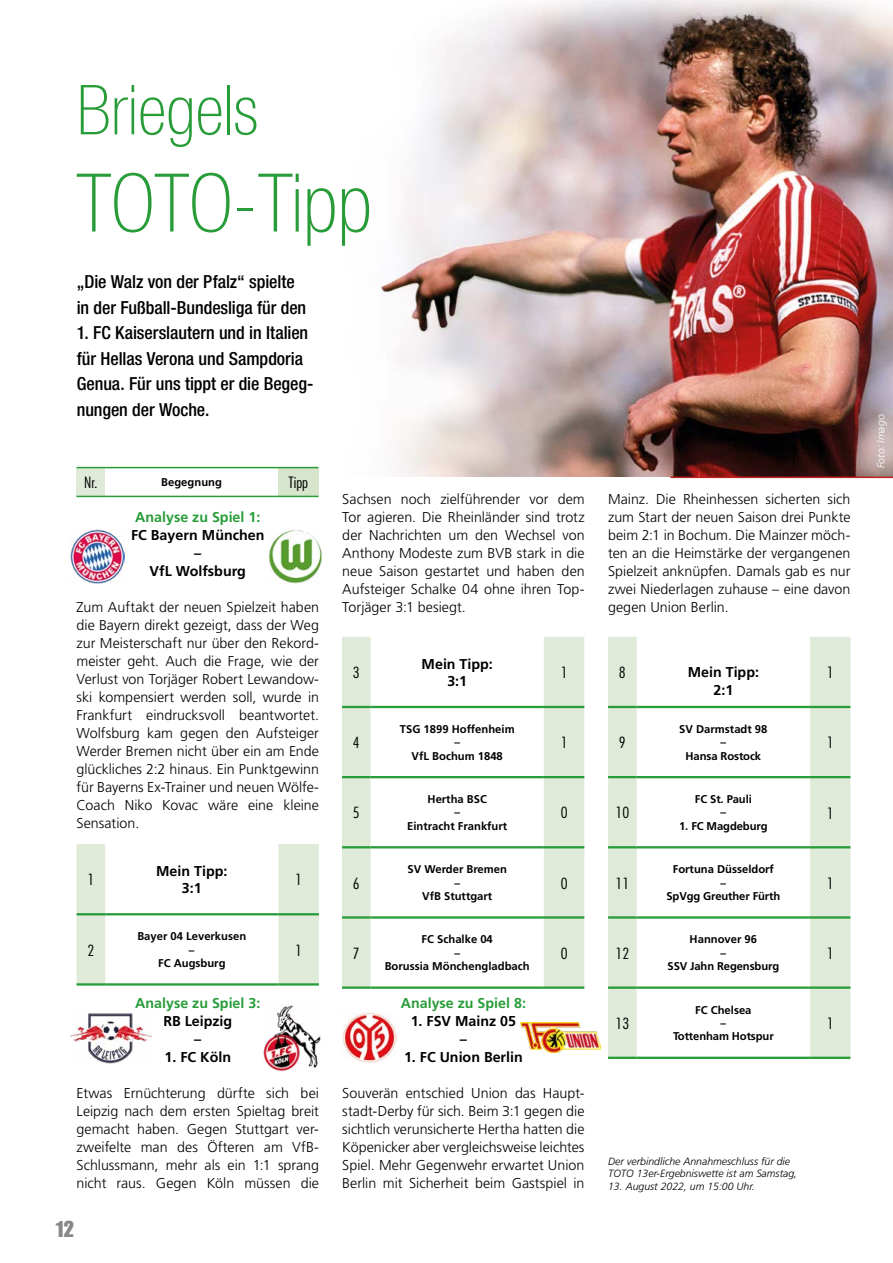
<style>
.page{position:relative;width:893px;height:1263px;background:#fff}
.page>*{position:absolute;margin:0;border:0;box-sizing:border-box;transform-origin:0 0}
.t1{font:100 condensed 81px "Helvetica Neue LT Std";color:#289c38}
.t2{font:100 condensed 69px "Helvetica Neue LT Std";color:#289c38}
.t3{font:22.5px "Impact LT Std";color:#878787}
.t4{font:500 condensed 18px/25.5px "Helvetica Neue LT Std";letter-spacing:-.005em;color:#000}
.t5{font:300 condensed 15.3px "Futura Std";color:#000;scale:1.1 1}
.t6{font:300 condensed 15px "Futura Std";color:#000;scale:1.1 1}
.t7{font:300 14.25px/18px "Frutiger LT Std";color:#000;text-align:justify}
.t8{font:700 14.25px/18px "Frutiger LT Std";color:#000;text-align:center}
.t9{font:700 14.25px "Frutiger LT Std";color:#289c38}
.t10{font:700 11.25px/13.4px "Frutiger LT Std";color:#000;text-align:center}
.t11{font:italic 300 10.5px/12.6px "Frutiger LT Std";color:#000}
.t12{font:italic 300 10.5px "Frutiger LT Std";color:#fff}
</style>
<div class="page">
<img style="left:237px;top:0;width:656px;height:477px">
<hr style="left:670px;top:477px;width:223px;height:1px;background:#bc2222">
<div style="left:77px;top:468px;width:28px;height:28px;background:#dfebd8"></div>
<div style="left:278px;top:468px;width:40px;height:28px;background:#d7e5cd"></div>
<svg style="left:77px;top:467px;width:28px;height:1px"></svg>
<svg style="left:77px;top:496px;width:28px;height:1px"></svg>
<hr style="left:105px;top:467px;width:173px;height:1px;background:#289c38">
<hr style="left:105px;top:496px;width:173px;height:1px;background:#289c38">
<hr style="left:278px;top:467px;width:40px;height:1px;background:#289c38">
<hr style="left:278px;top:496px;width:40px;height:1px;background:#289c38">
<svg style="left:342px;top:637px;width:242px;height:349px"></svg>
<hr style="left:544px;top:776px;width:40px;height:2px;background:#289c38">
<hr style="left:371px;top:706px;width:173px;height:2px;background:#289c38">
<hr style="left:342px;top:776px;width:29px;height:2px;background:#289c38">
<hr style="left:371px;top:776px;width:173px;height:2px;background:#289c38">
<hr style="left:342px;top:846px;width:29px;height:2px;background:#289c38">
<hr style="left:371px;top:846px;width:173px;height:2px;background:#289c38">
<hr style="left:544px;top:846px;width:40px;height:2px;background:#289c38">
<hr style="left:342px;top:916px;width:29px;height:3px;background:#289c38">
<hr style="left:371px;top:916px;width:173px;height:3px;background:#289c38">
<hr style="left:544px;top:916px;width:40px;height:3px;background:#289c38">
<hr style="left:342px;top:986px;width:29px;height:3px;background:#289c38">
<hr style="left:371px;top:986px;width:173px;height:3px;background:#289c38">
<hr style="left:544px;top:986px;width:40px;height:3px;background:#289c38">
<hr style="left:342px;top:706px;width:29px;height:2px;background:#289c38">
<hr style="left:544px;top:706px;width:40px;height:2px;background:#289c38">
<svg style="left:77px;top:844px;width:242px;height:139px"></svg>
<hr style="left:278px;top:983px;width:41px;height:2px;background:#289c38">
<hr style="left:105px;top:913px;width:173px;height:2px;background:#289c38">
<hr style="left:77px;top:983px;width:28px;height:2px;background:#289c38">
<hr style="left:105px;top:983px;width:173px;height:2px;background:#289c38">
<hr style="left:77px;top:913px;width:28px;height:2px;background:#289c38">
<hr style="left:278px;top:913px;width:41px;height:2px;background:#289c38">
<svg style="left:608px;top:637px;width:242px;height:420px"></svg>
<hr style="left:608px;top:706px;width:29px;height:2px;background:#289c38">
<hr style="left:637px;top:706px;width:173px;height:2px;background:#289c38">
<hr style="left:608px;top:776px;width:29px;height:2px;background:#289c38">
<hr style="left:637px;top:776px;width:173px;height:2px;background:#289c38">
<hr style="left:608px;top:846px;width:29px;height:2px;background:#289c38">
<hr style="left:608px;top:916px;width:29px;height:3px;background:#289c38">
<hr style="left:608px;top:986px;width:29px;height:3px;background:#289c38">
<hr style="left:637px;top:846px;width:173px;height:2px;background:#289c38">
<hr style="left:637px;top:916px;width:173px;height:3px;background:#289c38">
<hr style="left:637px;top:986px;width:173px;height:3px;background:#289c38">
<hr style="left:810px;top:706px;width:40px;height:2px;background:#289c38">
<hr style="left:810px;top:776px;width:40px;height:2px;background:#289c38">
<hr style="left:810px;top:846px;width:40px;height:2px;background:#289c38">
<hr style="left:810px;top:916px;width:40px;height:3px;background:#289c38">
<hr style="left:810px;top:986px;width:40px;height:3px;background:#289c38">
<hr style="left:608px;top:1057px;width:29px;height:2px;background:#289c38">
<hr style="left:637px;top:1057px;width:173px;height:2px;background:#289c38">
<hr style="left:810px;top:1057px;width:40px;height:2px;background:#289c38">
<img style="left:70px;top:530px;width:54px;height:54px">
<img style="left:268px;top:530px;width:54px;height:54px">
<img style="left:70px;top:1013px;width:82px;height:51px">
<img style="left:263px;top:1004px;width:58px;height:67px">
<img style="left:342px;top:1012px;width:54px;height:51px">
<img style="left:521px;top:1023px;width:79px;height:29px">
<h2 class="t2" style="left:77px;top:71px;width:183px">Briegels</h2>
<h1 class="t1" style="left:77px;top:158px;width:297px">TOTO-Tipp</h1>
<p class="t4" style="left:77px;top:269px;width:231px">„Die Walz von der Pfalz“ spielte in der Fußball-Bundesliga für den</p>
<p class="t4" style="left:77px;top:320px;width:238px">1. FC Kaiserslautern und in Italien für Hellas Verona und Sampdoria<br>Genua. Für uns tippt er die Begeg&shy;nungen der Woche.</p>
<p class="t5" style="left:84px;top:474px;width:14px">Nr.</p>
<p class="t10" style="left:161px;top:476px;width:62px">Begegnung</p>
<p class="t5" style="left:289px;top:474px;width:19px">Tipp</p>
<p class="t9" style="left:135px;top:509px;width:127px">Analyse zu Spiel 1:</p>
<p class="t8" style="left:131px;top:526px;width:135px">FC Bayern München –<br>VfL Wolfsburg</p>
<p class="t7" style="left:77px;top:598px;width:244px">Zum Auftakt der neuen Spielzeit haben die Bayern direkt gezeigt, dass der Weg zur Meisterschaft nur über den Rekord&shy;meister geht. Auch die Frage, wie der Verlust von Torjäger Robert Lewandow&shy;ski kompensiert werden soll, wurde in Frankfurt eindrucksvoll beantwortet.<br>Wolfsburg kam gegen den Aufsteiger Werder Bremen nicht über ein am Ende glückliches 2:2 hinaus. Ein Punktgewinn für Bayerns Ex-Trainer und neuen Wölfe-Coach Niko Kovac wäre eine kleine Sensation.</p>
<p class="t6" style="left:87px;top:871px;width:8px">1</p>
<p class="t8" style="left:156px;top:862px;width:73px;line-height:17.2px">Mein Tipp:<br>3:1</p>
<p class="t6" style="left:295px;top:871px;width:8px">1</p>
<p class="t6" style="left:87px;top:941px;width:8px">2</p>
<p class="t10" style="left:137px;top:930px;width:110px">Bayer 04 Leverkusen –<br>FC Augsburg</p>
<p class="t6" style="left:295px;top:941px;width:8px">1</p>
<p class="t9" style="left:135px;top:995px;width:127px">Analyse zu Spiel 3:</p>
<p class="t8" style="left:163px;top:1012px;width:70px">RB Leipzig –</p>
<p class="t8" style="left:165px;top:1048px;width:68px">1. FC Köln</p>
<p class="t7" style="left:77px;top:1084px;width:244px">Etwas Ernüchterung dürfte sich bei Leipzig nach dem ersten Spieltag breit gemacht haben. Gegen Stuttgart ver&shy;zweifelte man des Öfteren am VfB-Schlussmann, mehr als ein 1:1 sprang nicht raus. Gegen Köln müssen die</p>
<h3 class="t3" style="left:55px;top:1216px;width:21px">12</h3>
<p class="t7" style="left:342px;top:490px;width:244px">Sachsen noch zielführender vor dem Tor agieren. Die Rheinländer sind trotz der Nachrichten um den Wechsel von Anthony Modeste zum BVB stark in die neue Saison gestartet und haben den Aufsteiger Schalke 04 ohne ihren Top-Torjäger 3:1 besiegt.</p>
<p class="t6" style="left:353px;top:664px;width:8px">3</p>
<p class="t8" style="left:422px;top:655px;width:73px;line-height:17.2px">Mein Tipp:<br>3:1</p>
<p class="t6" style="left:561px;top:664px;width:8px">1</p>
<p class="t6" style="left:353px;top:734px;width:8px">4</p>
<p class="t10" style="left:400px;top:722px;width:116px">TSG 1899 Hoffenheim –<br>VfL Bochum 1848</p>
<p class="t6" style="left:561px;top:734px;width:8px">1</p>
<p class="t6" style="left:353px;top:804px;width:8px">5</p>
<p class="t10" style="left:407px;top:793px;width:102px">Hertha BSC<br>–<br>Eintracht Frankfurt</p>
<p class="t6" style="left:561px;top:804px;width:8px">0</p>
<p class="t6" style="left:353px;top:874px;width:8px">6</p>
<p class="t10" style="left:408px;top:863px;width:101px">SV Werder Bremen –<br>VfB Stuttgart</p>
<p class="t6" style="left:561px;top:874px;width:8px">0</p>
<p class="t6" style="left:353px;top:944px;width:8px">7</p>
<p class="t10" style="left:385px;top:933px;width:146px">FC Schalke 04<br>–<br>Borussia Mönchengladbach</p>
<p class="t6" style="left:561px;top:944px;width:8px">0</p>
<p class="t9" style="left:401px;top:995px;width:127px">Analyse zu Spiel 8:</p>
<p class="t8" style="left:411px;top:1012px;width:107px">1. FSV Mainz 05 –</p>
<p class="t8" style="left:404px;top:1048px;width:120px">1. FC Union Berlin</p>
<p class="t7" style="left:342px;top:1084px;width:244px">Souverän entschied Union das Haupt&shy;stadt-Derby für sich. Beim 3:1 gegen die sichtlich verunsicherte Hertha hatten die Köpenicker aber vergleichsweise leichtes Spiel. Mehr Gegenwehr erwartet Union Berlin mit Sicherheit beim Gastspiel in</p>
<p class="t7" style="left:608px;top:490px;width:244px">Mainz. Die Rheinhessen sicherten sich zum Start der neuen Saison drei Punkte beim 2:1 in Bochum. Die Mainzer möch&shy;ten an die Heimstärke der vergangenen Spielzeit anknüpfen. Damals gab es nur zwei Niederlagen zuhause – eine davon gegen Union Berlin.</p>
<p class="t6" style="left:619px;top:664px;width:8px">8</p>
<p class="t8" style="left:688px;top:664px;width:73px;line-height:17.2px">Mein Tipp:<br>2:1</p>
<p class="t5" style="left:827px;top:663px;width:8px">1</p>
<p class="t6" style="left:619px;top:734px;width:8px">9</p>
<p class="t10" style="left:679px;top:722px;width:90px">SV Darmstadt 98 –<br>Hansa Rostock</p>
<p class="t5" style="left:827px;top:734px;width:8px">1</p>
<p class="t6" style="left:615px;top:804px;width:14px">10</p>
<p class="t10" style="left:695px;top:793px;width:58px">FC St. Pauli –</p>
<p class="t10" style="left:679px;top:819px;width:90px">1. FC Magdeburg</p>
<p class="t5" style="left:827px;top:804px;width:8px">1</p>
<p class="t6" style="left:615px;top:874px;width:14px">11</p>
<p class="t10" style="left:666px;top:863px;width:115px">Fortuna Düsseldorf<br>–<br>SpVgg Greuther Fürth</p>
<p class="t5" style="left:827px;top:874px;width:8px">1</p>
<p class="t6" style="left:615px;top:944px;width:14px">12</p>
<p class="t10" style="left:667px;top:933px;width:113px">Hannover 96<br>–<br>SSV Jahn Regensburg</p>
<p class="t5" style="left:827px;top:944px;width:8px">1</p>
<p class="t6" style="left:615px;top:1014px;width:14px">13</p>
<p class="t10" style="left:673px;top:1003px;width:102px">FC Chelsea<br>–<br>Tottenham Hotspur</p>
<p class="t5" style="left:827px;top:1014px;width:8px">1</p>
<p class="t11" style="left:608px;top:1155px;width:191px">Der verbindliche Annahmeschluss für die<br>TOTO 13er-Ergebniswette ist am Samstag,</p>
<p class="t11" style="left:608px;top:1180px;width:148px">13. August 2022, um 15:00 Uhr.</p>
<p class="t12" style="left:875px;top:468px;width:55px;rotate:-90deg">Foto: Imago</p>
</div>
